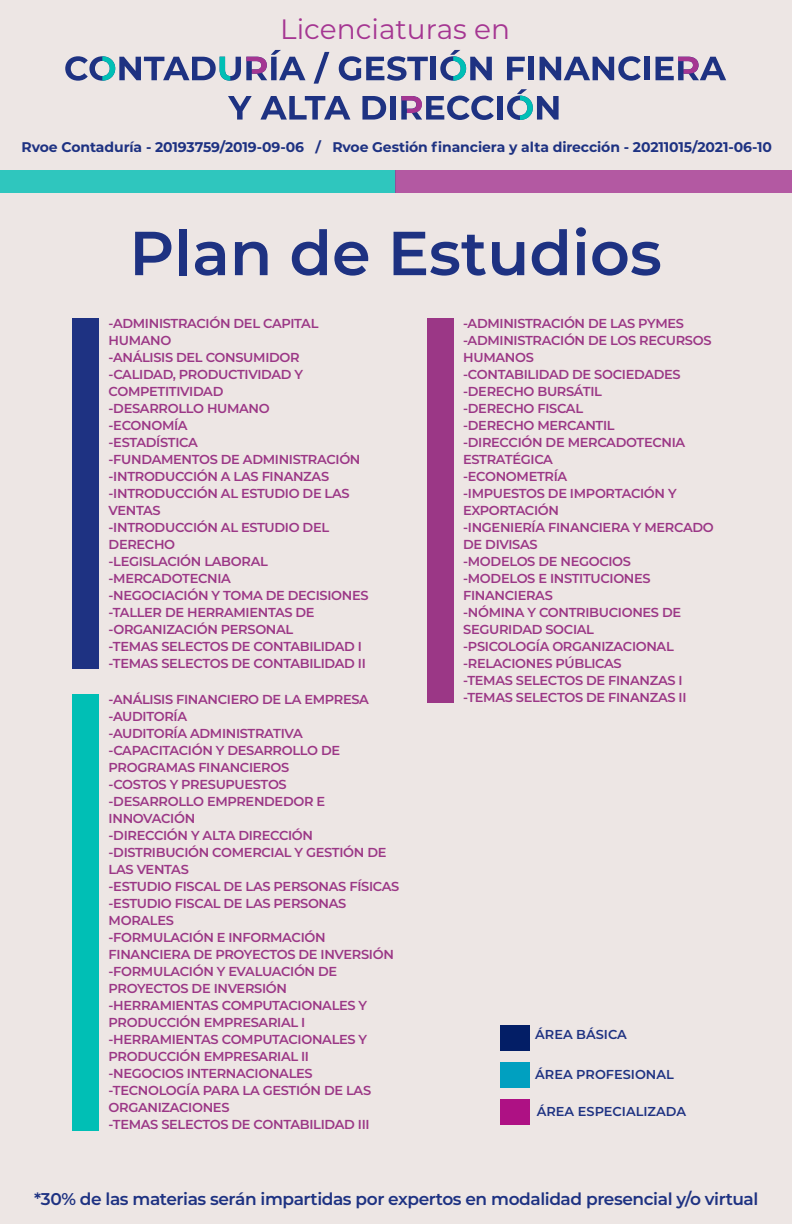
<style>
.page{position:relative;width:792px;height:1224px;background:#ede6e4}
.page>*{position:absolute;margin:0;border:0;box-sizing:border-box;transform-origin:0 0}
.t1{font:600 62px "Montserrat";color:#1e3282}
.t2{font:28px "Montserrat";color:#a53692}
.t3{font:600 17px "Montserrat";letter-spacing:-.025em;color:#1e3282}
.t4{font:700 14px "Montserrat";letter-spacing:-.01em;color:#1e3282}
.t5{font:600 13px/17px "Montserrat";letter-spacing:-.025em;color:#9b3786}
.t6{font:600 13px "Montserrat";color:#1e3282}
</style>
<div class="page">
<div style="left:0;top:171px;width:395px;height:22px;background:#2fc6be"></div>
<div style="left:395px;top:171px;width:396px;height:22px;background:#b359a2"></div>
<div style="left:72px;top:318px;width:27px;height:350px;background:#1e3282"></div>
<div style="left:72px;top:694px;width:27px;height:436px;background:#00bfb5"></div>
<div style="left:427px;top:318px;width:26px;height:385px;background:#9b3786"></div>
<svg style="left:314px;top:52px;width:15px;height:32px"></svg>
<svg style="left:339px;top:56px;width:89px;height:25px"></svg>
<div style="left:431px;top:57px;width:5px;height:23px;background:#1e3282"></div>
<svg style="left:507px;top:57px;width:18px;height:23px"></svg>
<div style="left:528px;top:57px;width:6px;height:23px;background:#1e3282"></div>
<svg style="left:540px;top:56px;width:101px;height:25px"></svg>
<div style="left:644px;top:57px;width:6px;height:23px;background:#1e3282"></div>
<svg style="left:228px;top:96px;width:24px;height:24px"></svg>
<svg style="left:260px;top:96px;width:90px;height:24px"></svg>
<svg style="left:362px;top:96px;width:24px;height:24px"></svg>
<div style="left:390px;top:96px;width:6px;height:24px;background:#1e3282"></div>
<div style="left:497px;top:96px;width:6px;height:24px;background:#1e3282"></div>
<svg style="left:440px;top:50px;width:52px;height:31px"></svg>
<svg style="left:507px;top:89px;width:52px;height:31px"></svg>
<svg style="left:65px;top:50px;width:240px;height:31px"></svg>
<svg style="left:656px;top:56px;width:70px;height:24px"></svg>
<svg style="left:401px;top:96px;width:93px;height:24px"></svg>
<div style="left:500px;top:1025px;width:29px;height:26px;background:#031e66"></div>
<div style="left:500px;top:1063px;width:29px;height:25px;background:#00a0c0"></div>
<div style="left:500px;top:1099px;width:29px;height:26px;background:#ae1184"></div>
<h2 class="t2" style="left:280px;top:10px;width:231px">Licenciaturas en</h2>
<p class="t4" style="left:22px;top:137px;width:752px">Rvoe Contaduría - 20193759/2019-09-06 / Rvoe Gestión financiera y alta dirección - 20211015/2021-06-10</p>
<h1 class="t1" style="left:129px;top:209px;width:534px">Plan de Estudios</h1>
<p class="t5" style="left:109px;top:314px;width:261px">-ADMINISTRACIÓN DEL CAPITAL<br>HUMANO<br>-ANÁLISIS DEL CONSUMIDOR -CALIDAD, PRODUCTIVIDAD Y<br>COMPETITIVIDAD<br>-DESARROLLO HUMANO<br>-ECONOMÍA<br>-ESTADÍSTICA<br>-FUNDAMENTOS DE ADMINISTRACIÓN -INTRODUCCIÓN A LAS FINANZAS -INTRODUCCIÓN AL ESTUDIO DE LAS<br>VENTAS<br>-INTRODUCCIÓN AL ESTUDIO DEL<br>DERECHO<br>-LEGISLACIÓN LABORAL -MERCADOTECNIA<br>-NEGOCIACIÓN Y TOMA DE DECISIONES -TALLER DE HERRAMIENTAS DE -ORGANIZACIÓN PERSONAL<br>-TEMAS SELECTOS DE CONTABILIDAD I -TEMAS SELECTOS DE CONTABILIDAD II</p>
<p class="t5" style="left:109px;top:690px;width:292px">-ANÁLISIS FINANCIERO DE LA EMPRESA -AUDITORÍA<br>-AUDITORÍA ADMINISTRATIVA -CAPACITACIÓN Y DESARROLLO DE<br>PROGRAMAS FINANCIEROS<br>-COSTOS Y PRESUPUESTOS<br>-DESARROLLO EMPRENDEDOR E<br>INNOVACIÓN<br>-DIRECCIÓN Y ALTA DIRECCIÓN -DISTRIBUCIÓN COMERCIAL Y GESTIÓN DE<br>LAS VENTAS<br>-ESTUDIO FISCAL DE LAS PERSONAS FÍSICAS -ESTUDIO FISCAL DE LAS PERSONAS<br>MORALES<br>-FORMULACIÓN E INFORMACIÓN<br>FINANCIERA DE PROYECTOS DE INVERSIÓN -FORMULACIÓN Y EVALUACIÓN DE<br>PROYECTOS DE INVERSIÓN -HERRAMIENTAS COMPUTACIONALES Y<br>PRODUCCIÓN EMPRESARIAL I -HERRAMIENTAS COMPUTACIONALES Y<br>PRODUCCIÓN EMPRESARIAL II<br>-NEGOCIOS INTERNACIONALES -TECNOLOGÍA PARA LA GESTIÓN DE LAS<br>ORGANIZACIONES<br>-TEMAS SELECTOS DE CONTABILIDAD III</p>
<p class="t5" style="left:463px;top:314px;width:252px">-ADMINISTRACIÓN DE LAS PYMES -ADMINISTRACIÓN DE LOS RECURSOS<br>HUMANOS<br>-CONTABILIDAD DE SOCIEDADES -DERECHO BURSÁTIL<br>-DERECHO FISCAL<br>-DERECHO MERCANTIL<br>-DIRECCIÓN DE MERCADOTECNIA<br>ESTRATÉGICA<br>-ECONOMETRÍA<br>-IMPUESTOS DE IMPORTACIÓN Y<br>EXPORTACIÓN<br>-INGENIERÍA FINANCIERA Y MERCADO<br>DE DIVISAS<br>-MODELOS DE NEGOCIOS<br>-MODELOS E INSTITUCIONES<br>FINANCIERAS<br>-NÓMINA Y CONTRIBUCIONES DE<br>SEGURIDAD SOCIAL<br>-PSICOLOGÍA ORGANIZACIONAL -RELACIONES PÚBLICAS<br>-TEMAS SELECTOS DE FINANZAS I -TEMAS SELECTOS DE FINANZAS II</p>
<p class="t6" style="left:535px;top:1025px;width:93px">ÁREA BÁSICA</p>
<p class="t6" style="left:535px;top:1065px;width:140px">ÁREA PROFESIONAL</p>
<p class="t6" style="left:537px;top:1103px;width:151px">ÁREA ESPECIALIZADA</p>
<h3 class="t3" style="left:34px;top:1187px;width:726px">*30% de las materias serán impartidas por expertos en modalidad presencial y/o virtual</h3>
</div>
